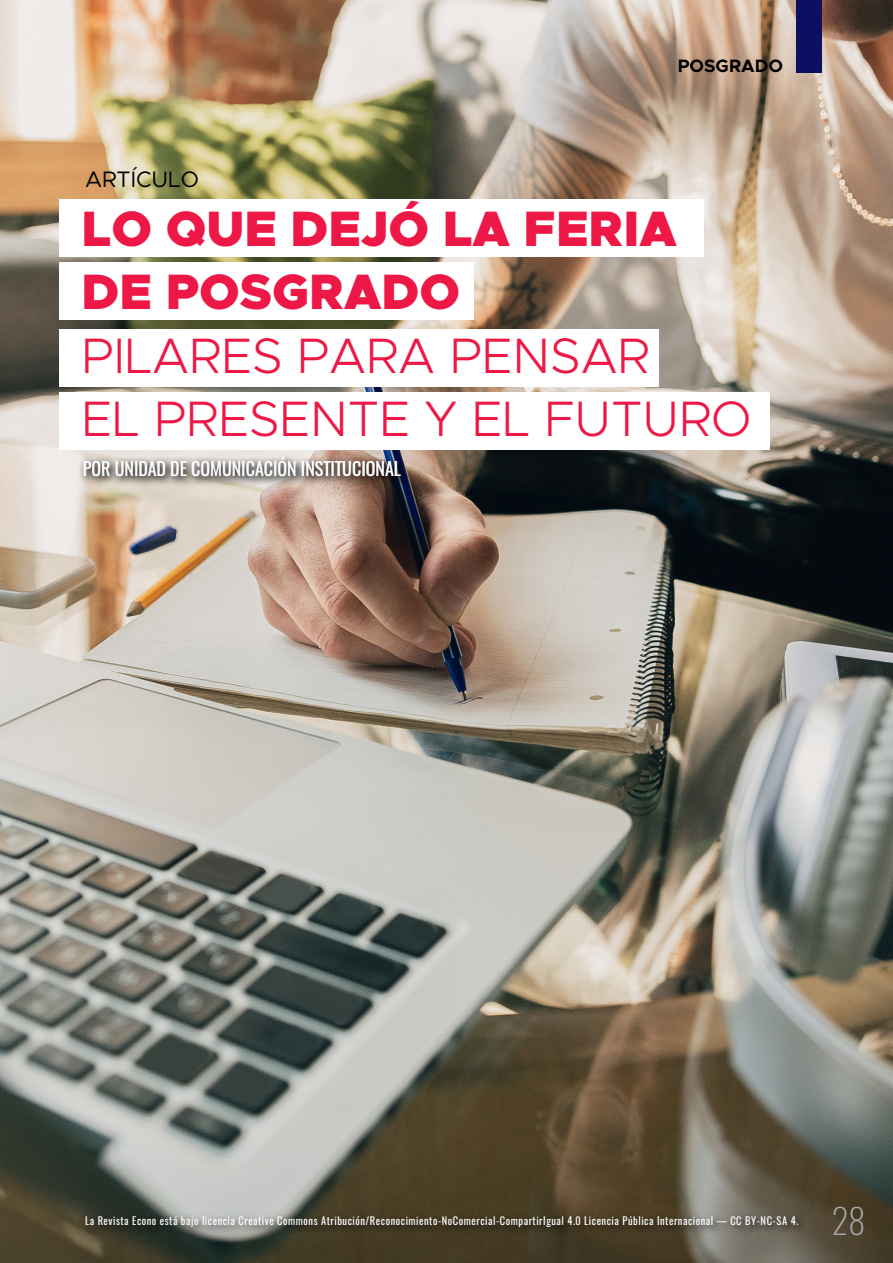
<style>
.page{position:relative;width:893px;height:1263px;background:#fff}
.page>*{position:absolute;margin:0;border:0;box-sizing:border-box;transform-origin:0 0}
.t1{font:300 49.95px/63.4px "Metropolis";color:#ed1846}
.t2{font:900 49.95px/63.4px "Metropolis";color:#ed1846}
.t3{font:200 34.5px "Oswald";color:#a7a9ac}
.t4{font:22.5px "Metropolis";color:#000}
.t5{font:18px "Oswald";color:#fff}
.t6{font:700 18px "Metropolis";color:#000}
.t7{font:10.5px "Oswald";letter-spacing:.05em;color:#fff}
</style>
<div class="page">
<img style="left:0;top:0;width:893px;height:1263px">
<div style="left:60px;top:199px;width:644px;height:57px;background:#fff"></div>
<div style="left:79px;top:452px;width:332px;height:35px;background:#000;opacity:.75"></div>
<div style="left:60px;top:262px;width:414px;height:57px;background:#fff"></div>
<div style="left:60px;top:329px;width:599px;height:57px;background:#fff"></div>
<div style="left:60px;top:392px;width:710px;height:58px;background:#fff"></div>
<div style="left:796px;top:0;width:25px;height:72px;background:#0e0f61"></div>
<div style="left:81px;top:1211px;width:727px;height:26px;background:#000;opacity:.75"></div>
<h3 class="t4" style="left:85px;top:166px;width:115px">ARTÍCULO</h3>
<h3 class="t6" style="left:678px;top:55px;width:107px">POSGRADO</h3>
<h1 class="t2" style="left:82px;top:197px;width:597px">LO QUE DEJÓ LA FERIA<br>DE POSGRADO</h1>
<h1 class="t1" style="left:82px;top:324px;width:671px">PILARES PARA PENSAR<br>EL PRESENTE Y EL FUTURO</h1>
<h3 class="t5" style="left:83px;top:453px;width:320px">POR UNIDAD DE COMUNICACIÓN INSTITUCIONAL</h3>
<p class="t7" style="left:85px;top:1211px;width:715px">La Revista Econo está bajo licencia Creative Commons Atribución/Reconocimiento-NoComercial-CompartirIgual 4.0 Licencia Pública Internacional — CC BY-NC-SA 4.</p>
<h2 class="t3" style="left:832px;top:1190px;width:35px">28</h2>
</div>
